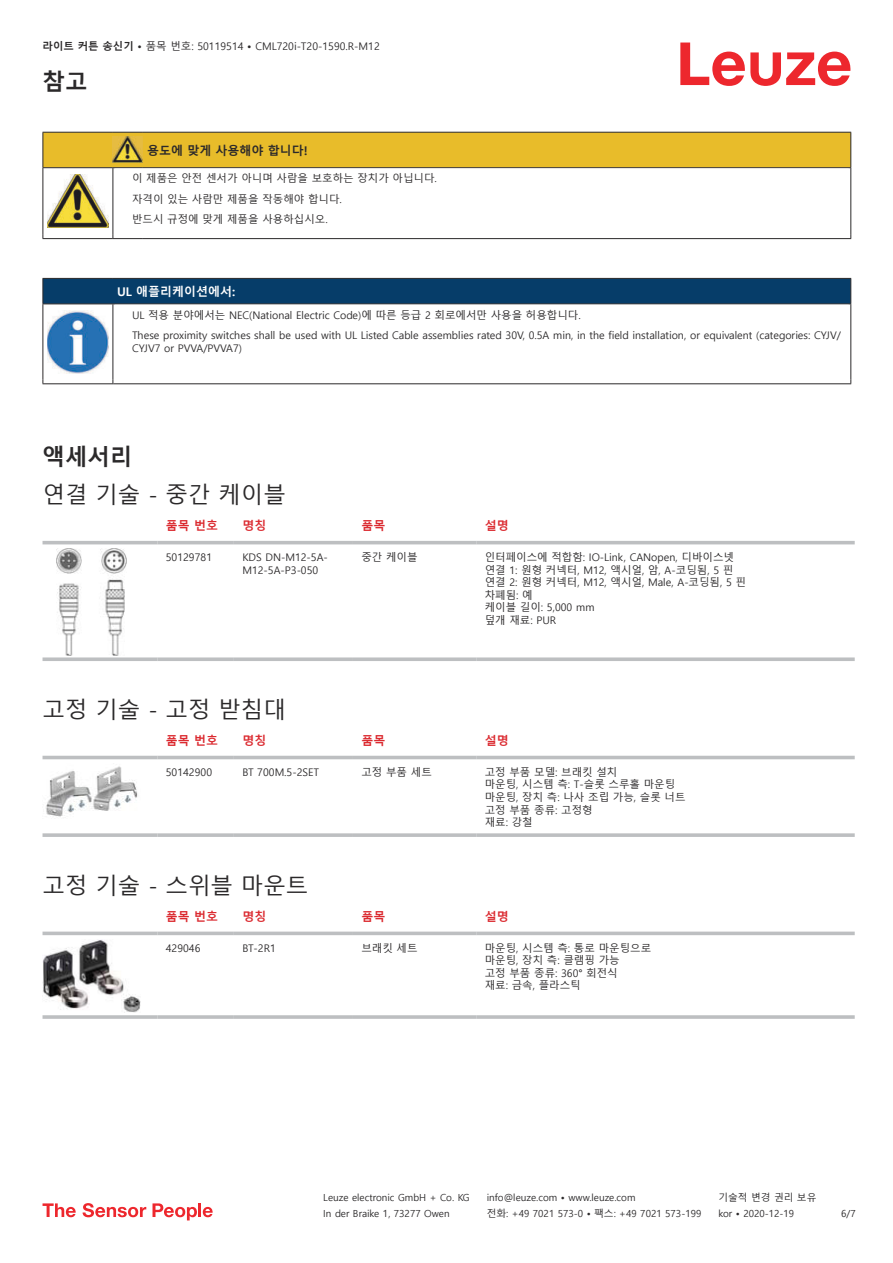
<style>
.page{position:relative;width:893px;height:1263px;background:#fff}
.page>*{position:absolute;margin:0;border:0;box-sizing:border-box;transform-origin:0 0}
.t1{font:22.5px "Malgun Gothic";color:#2b292a}
.t2{font:700 22.5px "Malgun Gothic";color:#2b292a}
.t3{font:700 12px "Malgun Gothic";color:#db2a30}
.t4{font:700 12px "Malgun Gothic";color:#2b292a}
.t5{font:700 12px "Malgun Gothic";color:#fff}
.t6{font:10.5px/12.6px "Malgun Gothic";color:#2b292a}
.t7{font:9.75px "Malgun Gothic";color:#2b292a}
.s1{font-weight:700}
</style>
<div class="page">
<svg style="left:680px;top:43px;width:170px;height:43px"></svg>
<svg style="left:43px;top:544px;width:812px;height:112px"></svg>
<hr style="left:43px;top:541px;width:114px;height:3px;background:#bdbfc1">
<hr style="left:157px;top:541px;width:77px;height:3px;background:#bdbfc1">
<hr style="left:234px;top:541px;width:119px;height:3px;background:#bdbfc1">
<hr style="left:353px;top:541px;width:123px;height:3px;background:#bdbfc1">
<hr style="left:476px;top:541px;width:379px;height:3px;background:#bdbfc1">
<svg style="left:43px;top:657px;width:114px;height:4px"></svg>
<svg style="left:157px;top:657px;width:77px;height:4px"></svg>
<svg style="left:234px;top:657px;width:119px;height:4px"></svg>
<svg style="left:353px;top:657px;width:123px;height:4px"></svg>
<svg style="left:476px;top:657px;width:379px;height:4px;background:#c4c6c8"></svg>
<img style="left:56px;top:549px;width:70px;height:106px">
<div style="left:43px;top:755px;width:812px;height:5px;background:#edeeee"></div>
<hr style="left:43px;top:756px;width:114px;height:3px;background:#bdbfc1">
<hr style="left:157px;top:756px;width:77px;height:3px;background:#bdbfc1">
<hr style="left:234px;top:756px;width:119px;height:3px;background:#bdbfc1">
<hr style="left:353px;top:756px;width:123px;height:3px;background:#bdbfc1">
<hr style="left:476px;top:756px;width:379px;height:3px;background:#bdbfc1">
<svg style="left:43px;top:833px;width:114px;height:4px"></svg>
<svg style="left:157px;top:833px;width:77px;height:4px"></svg>
<svg style="left:234px;top:833px;width:119px;height:4px"></svg>
<svg style="left:353px;top:833px;width:123px;height:4px"></svg>
<svg style="left:476px;top:833px;width:379px;height:4px;background:#c3c5c7"></svg>
<img style="left:46px;top:766px;width:92px;height:51px">
<svg style="left:43px;top:935px;width:811px;height:71px"></svg>
<svg style="left:43px;top:931px;width:114px;height:4px"></svg>
<svg style="left:157px;top:931px;width:77px;height:4px"></svg>
<svg style="left:234px;top:931px;width:119px;height:4px"></svg>
<svg style="left:353px;top:931px;width:123px;height:4px"></svg>
<svg style="left:476px;top:931px;width:379px;height:4px;background:#c7c8ca"></svg>
<hr style="left:43px;top:1015px;width:114px;height:4px;background:#bdbfc1">
<hr style="left:157px;top:1015px;width:77px;height:4px;background:#c8c9cb">
<hr style="left:234px;top:1015px;width:119px;height:4px;background:#c3c5c6">
<hr style="left:353px;top:1015px;width:123px;height:4px;background:#bdbfc1">
<hr style="left:476px;top:1015px;width:379px;height:4px;background:#c8c9cb">
<img style="left:43px;top:939px;width:97px;height:74px">
<svg style="left:43px;top:1203px;width:33px;height:14px"></svg>
<svg style="left:83px;top:1203px;width:63px;height:14px"></svg>
<svg style="left:153px;top:1203px;width:44px;height:17px"></svg>
<hr style="left:198px;top:1203px;width:3px;height:14px;background:#ed272d">
<svg style="left:203px;top:1207px;width:10px;height:10px"></svg>
<hr style="left:43px;top:238px;width:70px;height:1px;background:#2b292a">
<hr style="left:113px;top:238px;width:30px;height:1px;background:#2b292a">
<hr style="left:143px;top:238px;width:708px;height:1px;background:#2b292a">
<svg style="left:43px;top:132px;width:808px;height:106px"></svg>
<hr style="left:43px;top:304px;width:1px;height:75px;background:#2b292a">
<hr style="left:113px;top:304px;width:1px;height:75px;background:#2b292a">
<hr style="left:850px;top:304px;width:1px;height:75px;background:#2b292a">
<hr style="left:43px;top:383px;width:70px;height:1px;background:#2b292a">
<hr style="left:113px;top:383px;width:738px;height:1px;background:#2b292a">
<img style="left:47px;top:358px;width:58px;height:15px">
<svg style="left:43px;top:278px;width:808px;height:80px"></svg>
<p class="t6" style="left:43px;top:40px;width:339px"><span class="s1">라이트 커튼 송신기 •</span> 품목 번호: 50119514 <span class="s1">•</span> CML720i-T20-1590.R-M12</p>
<h1 class="t2" style="left:43px;top:69px;width:46px">참고</h1>
<p class="t4" style="left:147px;top:144px;width:162px">용도에 맞게 사용해야 합니다!</p>
<p class="t6" style="left:132px;top:169px;width:306px;line-height:20.2px">이 제품은 안전 센서가 아니며 사람을 보호하는 장치가 아닙니다. 자격이 있는 사람만 제품을 작동해야 합니다.<br>반드시 규정에 맞게 제품을 사용하십시오.</p>
<p class="t5" style="left:117px;top:285px;width:120px">UL 애플리케이션에서:</p>
<p class="t6" style="left:132px;top:305px;width:710px;line-height:20.2px">UL 적용 분야에서는 NEC(National Electric Code)에 따른 등급 2 회로에서만 사용을 허용합니다.<br>These proximity switches shall be used with UL Listed Cable assemblies rated 30V, 0.5A min, in the field installation, or equivalent (categories: CYJV/</p>
<p class="t6" style="left:132px;top:342px;width:112px">CYJV7 or PVVA/PVVA7)</p>
<h1 class="t2" style="left:43px;top:443px;width:91px">액세서리</h1>
<h1 class="t1" style="left:43px;top:482px;width:245px">연결 기술 - 중간 케이블</h1>
<p class="t3" style="left:166px;top:519px;width:54px">품목 번호</p>
<p class="t3" style="left:242px;top:519px;width:25px">명칭</p>
<p class="t3" style="left:361px;top:519px;width:25px">품목</p>
<p class="t3" style="left:485px;top:519px;width:25px">설명</p>
<p class="t6" style="left:166px;top:551px;width:48px">50129781</p>
<p class="t6" style="left:242px;top:551px;width:87px">KDS DN-M12-5A-<br>M12-5A-P3-050</p>
<p class="t6" style="left:361px;top:551px;width:58px">중간 케이블</p>
<p class="t6" style="left:485px;top:551px;width:263px">인터페이스에 적합함: IO-Link, CANopen, 디바이스넷 연결 1: 원형 커넥터, M12, 액시얼, 암, A-코딩됨, 5 핀 연결 2: 원형 커넥터, M12, 액시얼, Male, A-코딩됨, 5 핀 차폐됨: 예<br>케이블 길이: 5,000 mm<br>덮개 재료: PUR</p>
<h1 class="t1" style="left:43px;top:697px;width:245px">고정 기술 - 고정 받침대</h1>
<p class="t3" style="left:166px;top:733px;width:54px">품목 번호</p>
<p class="t3" style="left:242px;top:733px;width:25px">명칭</p>
<p class="t3" style="left:361px;top:733px;width:25px">품목</p>
<p class="t3" style="left:485px;top:733px;width:25px">설명</p>
<p class="t6" style="left:166px;top:766px;width:48px">50142900</p>
<p class="t6" style="left:242px;top:766px;width:78px">BT 700M.5-2SET</p>
<p class="t6" style="left:361px;top:766px;width:72px">고정 부품 세트</p>
<p class="t6" style="left:485px;top:766px;width:202px">고정 부품 모델: 브래킷 설치<br>마운팅, 시스템 측: T-슬롯 스루홀 마운팅 마운팅, 장치 측: 나사 조립 가능, 슬롯 너트 고정 부품 종류: 고정형<br>재료: 강철</p>
<h1 class="t1" style="left:43px;top:873px;width:267px">고정 기술 - 스위블 마운트</h1>
<p class="t3" style="left:166px;top:909px;width:54px">품목 번호</p>
<p class="t3" style="left:242px;top:909px;width:25px">명칭</p>
<p class="t3" style="left:361px;top:909px;width:25px">품목</p>
<p class="t3" style="left:485px;top:909px;width:25px">설명</p>
<p class="t6" style="left:166px;top:942px;width:36px">429046</p>
<p class="t6" style="left:242px;top:942px;width:35px">BT-2R1</p>
<p class="t6" style="left:361px;top:942px;width:58px">브래킷 세트</p>
<p class="t6" style="left:485px;top:942px;width:168px">마운팅, 시스템 측: 통로 마운팅으로 마운팅, 장치 측: 클램핑 가능<br>고정 부품 종류: 360° 회전식<br>재료: 금속, 플라스틱</p>
<p class="t7" style="left:323px;top:1192px;width:148px">Leuze electronic GmbH + Co. KG</p>
<p class="t7" style="left:487px;top:1192px;width:150px">info@leuze.com • www.leuze.com</p>
<p class="t7" style="left:718px;top:1192px;width:100px">기술적 변경 권리 보유</p>
<p class="t7" style="left:323px;top:1208px;width:128px">In der Braike 1, 73277 Owen</p>
<p class="t7" style="left:487px;top:1208px;width:216px">전화: +49 7021 573-0 • 팩스: +49 7021 573-199</p>
<p class="t7" style="left:718px;top:1208px;width:77px">kor • 2020-12-19</p>
<p class="t7" style="left:841px;top:1208px;width:16px">6 /7</p>
</div>
